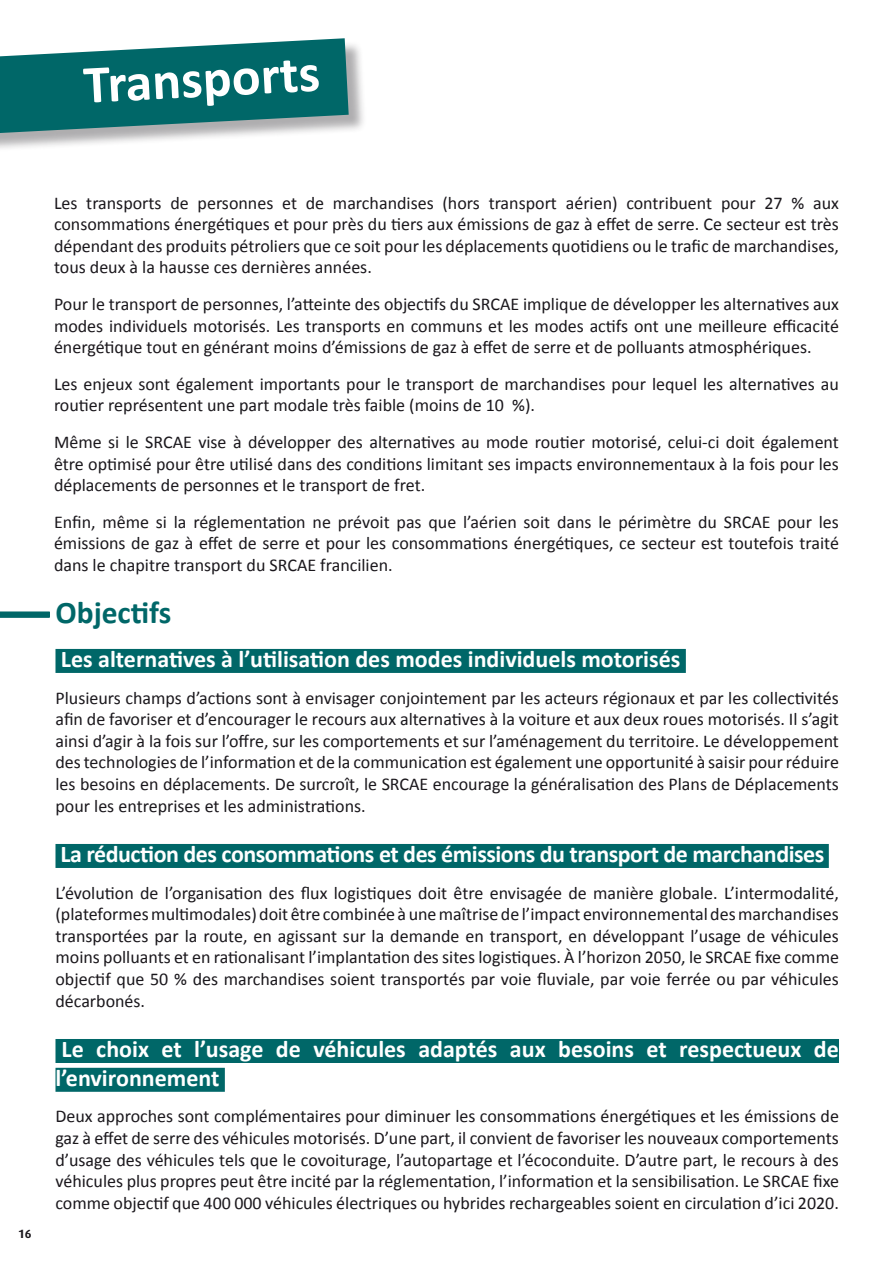
<style>
.page{position:relative;width:893px;height:1263px;background:#fff}
.page>*{position:absolute;margin:0;border:0;box-sizing:border-box;transform-origin:0 0}
.t1{font:700 54px "Calibri";color:#fff}
.t2{font:700 31.5px "Calibri";color:#006768}
.t3{font:700 24px/28.8px "Calibri";color:#fff}
.t4{font:700 24px "Calibri";letter-spacing:-.02em;color:#fff}
.t5{font:18px/21.6px "Calibri";color:#1a171c;text-align:justify}
.t6{font:700 12px "Dax";color:#1a171c}
</style>
<div class="page">
<div style="left:55px;top:649px;width:631px;height:24px;background:#006768"></div>
<div style="left:55px;top:844px;width:774px;height:24px;background:#006768"></div>
<div style="left:55px;top:1039px;width:784px;height:24px;background:#006768"></div>
<div style="left:55px;top:1068px;width:170px;height:24px;background:#006768"></div>
<svg style="left:0;top:611px;width:50px;height:7px"></svg>
<div style="left:0;top:41px;width:367px;height:111px;background:#1a171c;opacity:.35"></div>
<svg style="left:0;top:38px;width:349px;height:95px;background:#2c7e7f"></svg>
<h1 class="t1" style="left:82px;top:52px;width:238px;rotate:-3deg">Transports</h1>
<p class="t6" style="left:18px;top:1227px;width:15px">16</p>
<p class="t5" style="left:54px;top:191px;width:786px">Les transports de personnes et de marchandises (hors transport aérien) contribuent pour 27 % aux consommations énergétiques et pour près du tiers aux émissions de gaz à effet de serre. Ce secteur est très dépendant des produits pétroliers que ce soit pour les déplacements quotidiens ou le trafic de marchandises, tous deux à la hausse ces dernières années.</p>
<p class="t5" style="left:54px;top:292px;width:786px">Pour le transport de personnes, l’atteinte des objectifs du SRCAE implique de développer les alternatives aux modes individuels motorisés. Les transports en communs et les modes actifs ont une meilleure efficacité énergétique tout en générant moins d’émissions de gaz à effet de serre et de polluants atmosphériques.</p>
<p class="t5" style="left:54px;top:372px;width:786px">Les enjeux sont également importants pour le transport de marchandises pour lequel les alternatives au routier représentent une part modale très faible (moins de 10 %).</p>
<p class="t5" style="left:54px;top:430px;width:786px">Même si le SRCAE vise à développer des alternatives au mode routier motorisé, celui-ci doit également être optimisé pour être utilisé dans des conditions limitant ses impacts environnementaux à la fois pour les déplacements de personnes et le transport de fret.</p>
<p class="t5" style="left:54px;top:510px;width:786px">Enfin, même si la réglementation ne prévoit pas que l’aérien soit dans le périmètre du SRCAE pour les émissions de gaz à effet de serre et pour les consommations énergétiques, ce secteur est toutefois traité dans le chapitre transport du SRCAE francilien.</p>
<h2 class="t2" style="left:55px;top:593px;width:117px">Objectifs</h2>
<h3 class="t3" style="left:61px;top:643px;width:621px">Les alternatives à l’utilisation des modes individuels motorisés</h3>
<p class="t5" style="left:55px;top:686px;width:785px">Plusieurs champs d’actions sont à envisager conjointement par les acteurs régionaux et par les collectivités afin de favoriser et d’encourager le recours aux alternatives à la voiture et aux deux roues motorisés. Il s’agit ainsi d’agir à la fois sur l’offre, sur les comportements et sur l’aménagement du territoire. Le développement des technologies de l’information et de la communication est également une opportunité à saisir pour réduire les besoins en déplacements. De surcroît, le SRCAE encourage la généralisation des Plans de Déplacements pour les entreprises et les administrations.</p>
<h3 class="t4" style="left:60px;top:839px;width:765px">La réduction des consommations et des émissions du transport de marchandises</h3>
<p class="t5" style="left:55px;top:881px;width:785px">L’évolution de l’organisation des flux logistiques doit être envisagée de manière globale. L’intermodalité, (plateformes multimodales) doit être combinée à une maîtrise de l’impact environnemental des marchandises transportées par la route, en agissant sur la demande en transport, en développant l’usage de véhicules moins polluants et en rationalisant l’implantation des sites logistiques. À l’horizon 2050, le SRCAE fixe comme objectif que 50 % des marchandises soient transportés par voie fluviale, par voie ferrée ou par véhicules décarbonés.</p>
<h3 class="t3" style="left:55px;top:1033px;width:785px">Le choix et l’usage de véhicules adaptés aux besoins et respectueux de l’environnement</h3>
<p class="t5" style="left:55px;top:1105px;width:785px">Deux approches sont complémentaires pour diminuer les consommations énergétiques et les émissions de gaz à effet de serre des véhicules motorisés. D’une part, il convient de favoriser les nouveaux comportements d’usage des véhicules tels que le covoiturage, l’autopartage et l’écoconduite. D’autre part, le recours à des véhicules plus propres peut être incité par la réglementation, l’information et la sensibilisation. Le SRCAE fixe comme objectif que 400 000 véhicules électriques ou hybrides rechargeables soient en circulation d’ici 2020.</p>
</div>
